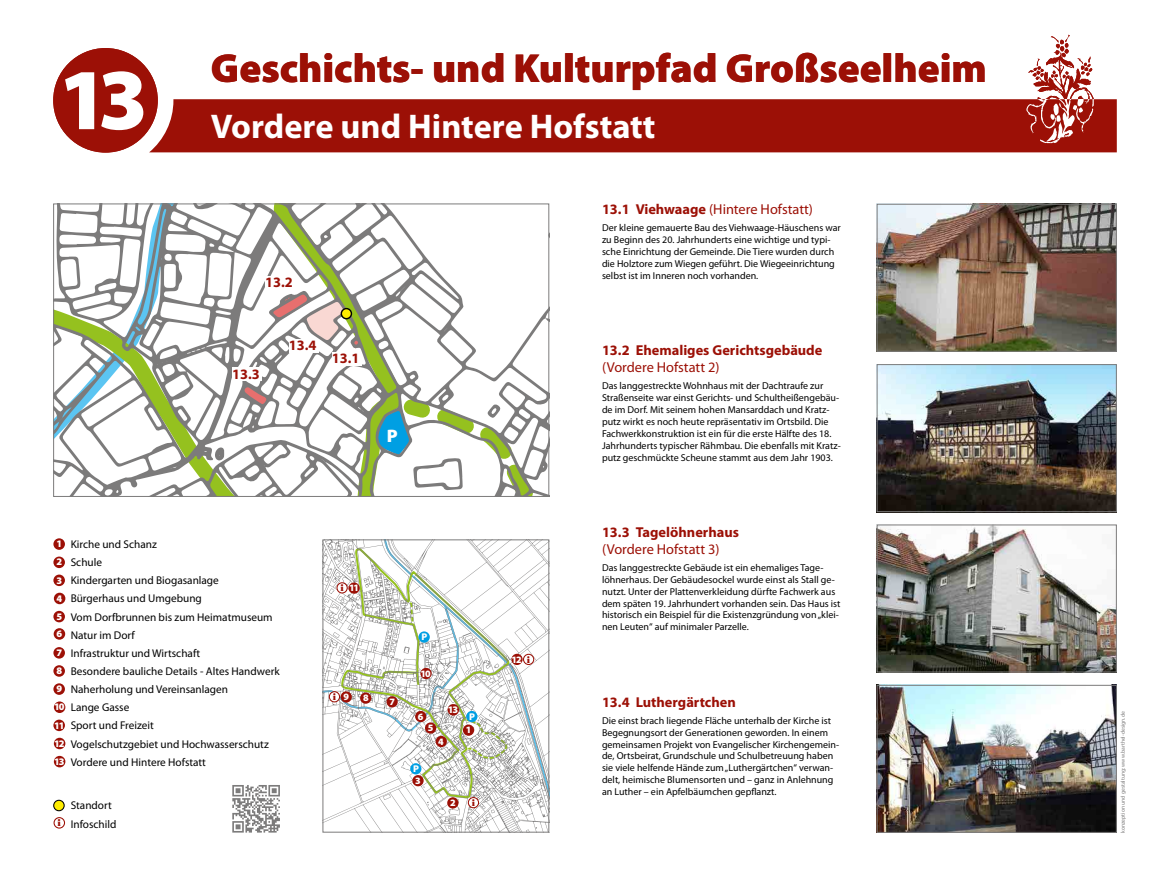
<style>
.page{position:relative;width:1170px;height:886px;background:#fff}
.page>*{position:absolute;margin:0;border:0;box-sizing:border-box;transform-origin:0 0}
.t1{font:900 87.5px "Myriad Pro";color:#fff}
.t2{font:900 40.62px "Myriad Pro";color:#9c1006}
.t3{font:700 34.38px "Myriad Pro";color:#fff}
.t4{font:900 18.12px "Myriad Pro";color:#fff}
.headline{font:700 14.38px/16.9px "Myriad Pro";color:#9c1006}
.headline-2{font:14.38px "Myriad Pro";color:#9c1006}
.t5{font:11.25px/18.1px "Myriad Pro";color:#000}
.lauftext{font:10px/11.9px "Myriad Pro";color:#000}
.t6{font:900 10px "Myriad Pro";color:#fff}
.t7{font:900 9.81px "Myriad Pro";color:#fff}
.t8{font:700 9.81px "URW Bodoni T";color:#9c1006}
.t9{font:5.62px "Myriad Pro";color:#7c7b7b}
.s1{font-weight:700}
.s2{font-weight:400}
.s3{font-weight:900;font-size:10px;color:#fff}
.s4{font-family:"URW Bodoni T";font-weight:700;font-size:10px;color:#9c1006}
</style>
<div class="page">
<div style="left:53px;top:538px;width:12px;height:12px;background:#9c1006;border-radius:50%"></div>
<div style="left:53px;top:556px;width:12px;height:12px;background:#9c1006;border-radius:50%"></div>
<div style="left:53px;top:574px;width:12px;height:12px;background:#9c1006;border-radius:50%"></div>
<div style="left:54px;top:593px;width:11px;height:11px;background:#9c1006;border-radius:50%"></div>
<div style="left:53px;top:611px;width:12px;height:11px;background:#9c1006;border-radius:50%"></div>
<div style="left:54px;top:628px;width:11px;height:12px;background:#9c1006;border-radius:50%"></div>
<div style="left:53px;top:647px;width:12px;height:11px;background:#9c1006;border-radius:50%"></div>
<div style="left:53px;top:665px;width:12px;height:12px;background:#9c1006;border-radius:50%"></div>
<div style="left:53px;top:683px;width:12px;height:12px;background:#9c1006;border-radius:50%"></div>
<div style="left:54px;top:701px;width:11px;height:12px;background:#9c1006;border-radius:50%"></div>
<div style="left:53px;top:719px;width:12px;height:12px;background:#9c1006;border-radius:50%"></div>
<div style="left:54px;top:738px;width:11px;height:11px;background:#9c1006;border-radius:50%"></div>
<div style="left:54px;top:756px;width:11px;height:11px;background:#9c1006;border-radius:50%"></div>
<div style="left:54px;top:800px;width:10px;height:11px;background:#ffed00;border-radius:50%"></div>
<div style="left:53px;top:800px;width:12px;height:11px;border:1px solid #000;border-radius:50%"></div>
<div style="left:54px;top:817px;width:11px;height:11px;border:1px solid #9c1006;border-radius:50%"></div>
<svg style="left:537px;top:541px;width:10px;height:289px"></svg>
<svg style="left:324px;top:541px;width:213px;height:289px"></svg>
<div style="left:322px;top:539px;width:227px;height:293px;border:1px solid #7c7b7b"></div>
<div style="left:447px;top:704px;width:12px;height:11px;background:#9c1006;border-radius:50%"></div>
<svg style="left:232px;top:785px;width:48px;height:47px"></svg>
<div style="left:340px;top:691px;width:12px;height:11px;background:#9c1006;border-radius:50%"></div>
<div style="left:360px;top:692px;width:11px;height:12px;background:#9c1006;border-radius:50%"></div>
<div style="left:386px;top:696px;width:12px;height:11px;background:#9c1006;border-radius:50%"></div>
<div style="left:415px;top:711px;width:11px;height:11px;background:#9c1006;border-radius:50%"></div>
<div style="left:425px;top:722px;width:11px;height:12px;background:#9c1006;border-radius:50%"></div>
<div style="left:435px;top:736px;width:12px;height:11px;background:#9c1006;border-radius:50%"></div>
<div style="left:463px;top:724px;width:11px;height:12px;background:#9c1006;border-radius:50%"></div>
<div style="left:447px;top:797px;width:11px;height:11px;background:#9c1006;border-radius:50%"></div>
<div style="left:412px;top:775px;width:11px;height:11px;background:#9c1006;border-radius:50%"></div>
<div style="left:329px;top:692px;width:10px;height:10px;background:#fff;border-radius:50%"></div>
<div style="left:329px;top:691px;width:11px;height:11px;border:1px solid #9c1006;border-radius:50%"></div>
<div style="left:468px;top:797px;width:10px;height:11px;background:#fff;border-radius:50%"></div>
<div style="left:468px;top:797px;width:11px;height:11px;border:1px solid #9c1006;border-radius:50%"></div>
<div style="left:420px;top:668px;width:11px;height:11px;background:#9c1006;border-radius:50%"></div>
<div style="left:348px;top:582px;width:11px;height:12px;background:#9c1006;border-radius:50%"></div>
<div style="left:511px;top:654px;width:11px;height:11px;background:#9c1006;border-radius:50%"></div>
<div style="left:418px;top:631px;width:12px;height:12px;background:#009fe3;border-radius:50%"></div>
<div style="left:523px;top:654px;width:10px;height:10px;background:#fff;border-radius:50%"></div>
<div style="left:523px;top:654px;width:11px;height:11px;border:1px solid #9c1006;border-radius:50%"></div>
<div style="left:466px;top:711px;width:11px;height:11px;background:#009fe3;border-radius:50%"></div>
<div style="left:410px;top:763px;width:11px;height:11px;background:#009fe3;border-radius:50%"></div>
<div style="left:337px;top:583px;width:10px;height:10px;background:#fff;border-radius:50%"></div>
<div style="left:336px;top:582px;width:12px;height:11px;border:1px solid #9c1006;border-radius:50%"></div>
<svg style="left:55px;top:205px;width:492px;height:290px"></svg>
<svg style="left:215px;top:447px;width:9px;height:13px"></svg>
<svg style="left:377px;top:392px;width:170px;height:103px"></svg>
<div style="left:53px;top:203px;width:496px;height:294px;border:1px solid #7c7b7b"></div>
<svg style="left:341px;top:309px;width:10px;height:10px"></svg>
<div style="left:340px;top:308px;width:12px;height:11px;border:1px solid #000;border-radius:50%"></div>
<div style="left:265px;top:276px;width:30px;height:13px;background:#fff"></div>
<div style="left:232px;top:368px;width:30px;height:13px;background:#fff"></div>
<div style="left:289px;top:340px;width:29px;height:13px;background:#fff"></div>
<div style="left:332px;top:353px;width:29px;height:13px;background:#fff"></div>
<div style="left:149px;top:99px;width:967px;height:53px;background:#9c1006"></div>
<div style="left:53px;top:48px;width:105px;height:105px;background:#9c1006;border-radius:50%"></div>
<svg style="left:1026px;top:35px;width:67px;height:108px"></svg>
<img style="left:878px;top:206px;width:236px;height:144px">
<div style="left:876px;top:204px;width:240px;height:148px;border:1px solid #7c7b7b"></div>
<img style="left:878px;top:366px;width:236px;height:144px">
<div style="left:876px;top:364px;width:240px;height:148px;border:1px solid #7c7b7b"></div>
<img style="left:878px;top:526px;width:236px;height:144px">
<div style="left:876px;top:524px;width:240px;height:148px;border:1px solid #7c7b7b"></div>
<img style="left:878px;top:687px;width:236px;height:144px">
<div style="left:876px;top:685px;width:240px;height:148px;border:1px solid #7c7b7b"></div>
<p class="t1" style="left:58px;top:41px;width:91px">13</p>
<h2 class="t2" style="left:211px;top:41px;width:777px">Geschichts- und Kulturpfad Großseelheim</h2>
<p class="t3" style="left:211px;top:104px;width:446px">Vordere und Hintere Hofstatt</p>
<p class="headline" style="left:265px;top:273px;width:29px">13.2</p>
<p class="headline" style="left:232px;top:365px;width:29px">13.3</p>
<p class="headline" style="left:289px;top:337px;width:29px">13.4</p>
<p class="headline" style="left:332px;top:350px;width:29px">13.1</p>
<p class="t4" style="left:387px;top:423px;width:12px">P</p>
<p class="headline-2" style="left:602px;top:201px;width:212px"><span class="s1">13.1 Viehwaage</span> (Hintere Hofstatt)</p>
<p class="lauftext" style="left:602px;top:222px;width:240px">Der kleine gemauerte Bau des Viehwaage-Häuschens war zu Beginn des 20. Jahrhunderts eine wichtige und typi&shy;sche Einrichtung der Gemeinde. Die Tiere wurden durch die Holztore zum Wiegen geführt. Die Wiegeeinrichtung selbst ist im Inneren noch vorhanden.</p>
<p class="headline" style="left:602px;top:341px;width:222px">13.2 Ehemaliges Gerichtsgebäude <span class="s2">(Vordere Hofstatt 2)</span></p>
<p class="lauftext" style="left:602px;top:380px;width:240px">Das langgestreckte Wohnhaus mit der Dachtraufe zur Straßenseite war einst Gerichts- und Schultheißengebäu&shy;de im Dorf. Mit seinem hohen Mansarddach und Kratz&shy;putz wirkt es noch heute repräsentativ im Ortsbild. Die Fachwerkkonstruktion ist ein für die erste Hälfte des 18.<br>Jahrhunderts typischer Rähmbau. Die ebenfalls mit Kratz&shy;putz geschmückte Scheune stammt aus dem Jahr 1903.</p>
<p class="t5" style="left:54px;top:535px;width:227px"><span class="s3">1</span> Kirche und Schanz<br><span class="s3">2</span> Schule<br><span class="s3">3</span> Kindergarten und Biogasanlage<br><span class="s3">4</span> Bürgerhaus und Umgebung<br><span class="s3">5</span> Vom Dorfbrunnen bis zum Heimatmuseum<br><span class="s3">6</span> Natur im Dorf<br><span class="s3">7</span> Infrastruktur und Wirtschaft<br><span class="s3">8</span> Besondere bauliche Details - Altes Handwerk<br><span class="s3">9</span> Naherholung und Vereinsanlagen<br><span class="s3">10</span> Lange Gasse<br><span class="s3">11</span> Sport und Freizeit<br><span class="s3">12</span> Vogelschutzgebiet und Hochwasserschutz<br><span class="s3">13</span> Vordere und Hintere Hofstatt</p>
<p class="t5" style="left:58px;top:796px;width:60px;text-indent:13px">Standort <span class="s4">i</span> Infoschild</p>
<p class="t8" style="left:340px;top:582px;width:5px">i</p>
<p class="t7" style="left:349px;top:581px;width:12px">11</p>
<p class="t8" style="left:333px;top:691px;width:5px">i</p>
<p class="t7" style="left:343px;top:690px;width:7px">9</p>
<p class="t7" style="left:363px;top:691px;width:7px">8</p>
<p class="t7" style="left:389px;top:695px;width:7px">7</p>
<p class="t7" style="left:421px;top:630px;width:7px">P</p>
<p class="t7" style="left:420px;top:667px;width:12px">10</p>
<p class="t7" style="left:418px;top:710px;width:7px">6</p>
<p class="t7" style="left:428px;top:721px;width:7px">5</p>
<p class="t6" style="left:448px;top:703px;width:12px">13</p>
<p class="t7" style="left:413px;top:762px;width:7px">P</p>
<p class="t7" style="left:415px;top:774px;width:7px">3</p>
<p class="t7" style="left:438px;top:735px;width:7px">4</p>
<p class="t7" style="left:450px;top:796px;width:7px">2</p>
<p class="t7" style="left:469px;top:710px;width:7px">P</p>
<p class="t7" style="left:466px;top:723px;width:7px">1</p>
<p class="t8" style="left:471px;top:797px;width:5px">i</p>
<p class="t8" style="left:527px;top:654px;width:5px">i</p>
<p class="t7" style="left:511px;top:653px;width:12px">12</p>
<p class="headline" style="left:602px;top:523px;width:138px">13.3 Tagelöhnerhaus <span class="s2">(Vordere Hofstatt 3)</span></p>
<p class="lauftext" style="left:602px;top:561px;width:240px">Das langgestreckte Gebäude ist ein ehemaliges Tage&shy;löhnerhaus. Der Gebäudesockel wurde einst als Stall ge&shy;nutzt. Unter der Plattenverkleidung dürfte Fachwerk aus dem späten 19. Jahrhundert vorhanden sein. Das Haus ist historisch ein Beispiel für die Existenzgründung von „klei&shy;nen Leuten“ auf minimaler Parzelle.</p>
<p class="headline" style="left:602px;top:693px;width:135px">13.4 Luthergärtchen</p>
<p class="lauftext" style="left:602px;top:714px;width:239px">Die einst brach liegende Fläche unterhalb der Kirche ist Begegnungsort der Generationen geworden. In einem gemeinsamen Projekt von Evangelischer Kirchengemein&shy;de, Ortsbeirat, Grundschule und Schulbetreuung haben sie viele helfende Hände zum „Luthergärtchen“ verwan&shy;delt, heimische Blumensorten und – ganz in Anlehnung an Luther – ein Apfelbäumchen gepflanzt.</p>
<p class="t9" style="left:1119px;top:833px;width:123px;rotate:-90deg">konzeption und gestaltung: www.barthel-design.de</p>
</div>
